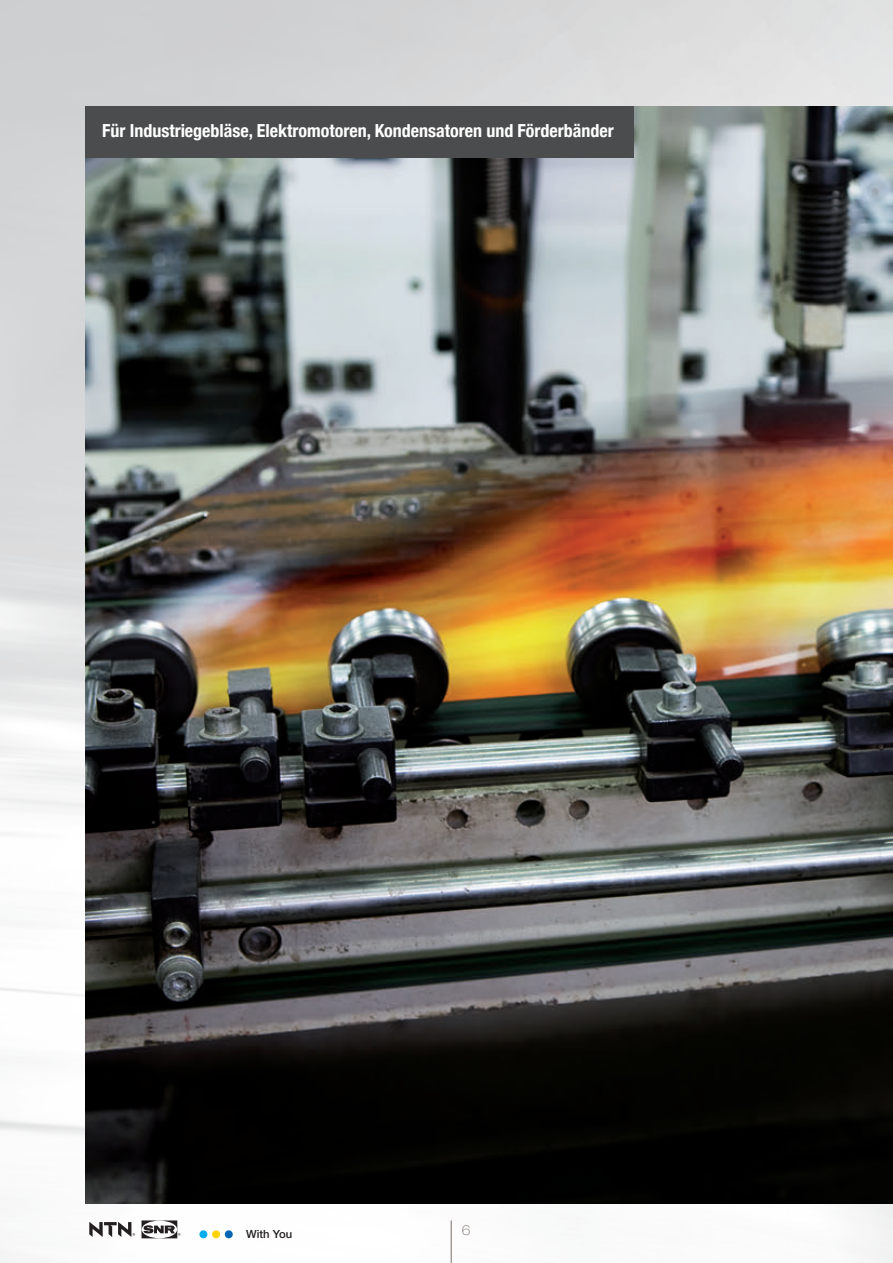
<style>
.page{position:relative;width:893px;height:1263px;background:#fff}
.page>*{position:absolute;margin:0;border:0;box-sizing:border-box;transform-origin:0 0}
.t1{font:700 condensed 18px "Helvetica Neue";color:#fff}
.t2{font:100 expanded 13.5px "Helvetica Neue";color:#7c6f6c}
.t3{font:500 11.25px "Helvetica Neue";color:#231f20}
</style>
<div class="page">
<img style="left:0;top:0;width:893px;height:1263px">
<img style="left:85px;top:106px;width:808px;height:1097px">
<svg style="left:89px;top:1222px;width:46px;height:15px"></svg>
<svg style="left:141px;top:1220px;width:40px;height:18px"></svg>
<div style="left:199px;top:1230px;width:8px;height:8px;background:#00aeef;border-radius:50%"></div>
<div style="left:225px;top:1230px;width:8px;height:8px;background:#0166b3;border-radius:50%"></div>
<div style="left:212px;top:1230px;width:8px;height:8px;background:#fed304;border-radius:50%"></div>
<hr style="left:451px;top:1220px;width:1px;height:43px;background:#7c6f6c">
<div style="left:85px;top:106px;width:549px;height:51px;background:#4b4c4d"></div>
<p class="t1" style="left:102px;top:119px;width:513px">Für Industriegebläse, Elektromotoren, Kondensatoren und Förderbänder</p>
<p class="t3" style="left:246px;top:1228px;width:48px">With You</p>
<p class="t2" style="left:462px;top:1222px;width:10px">6</p>
</div>
